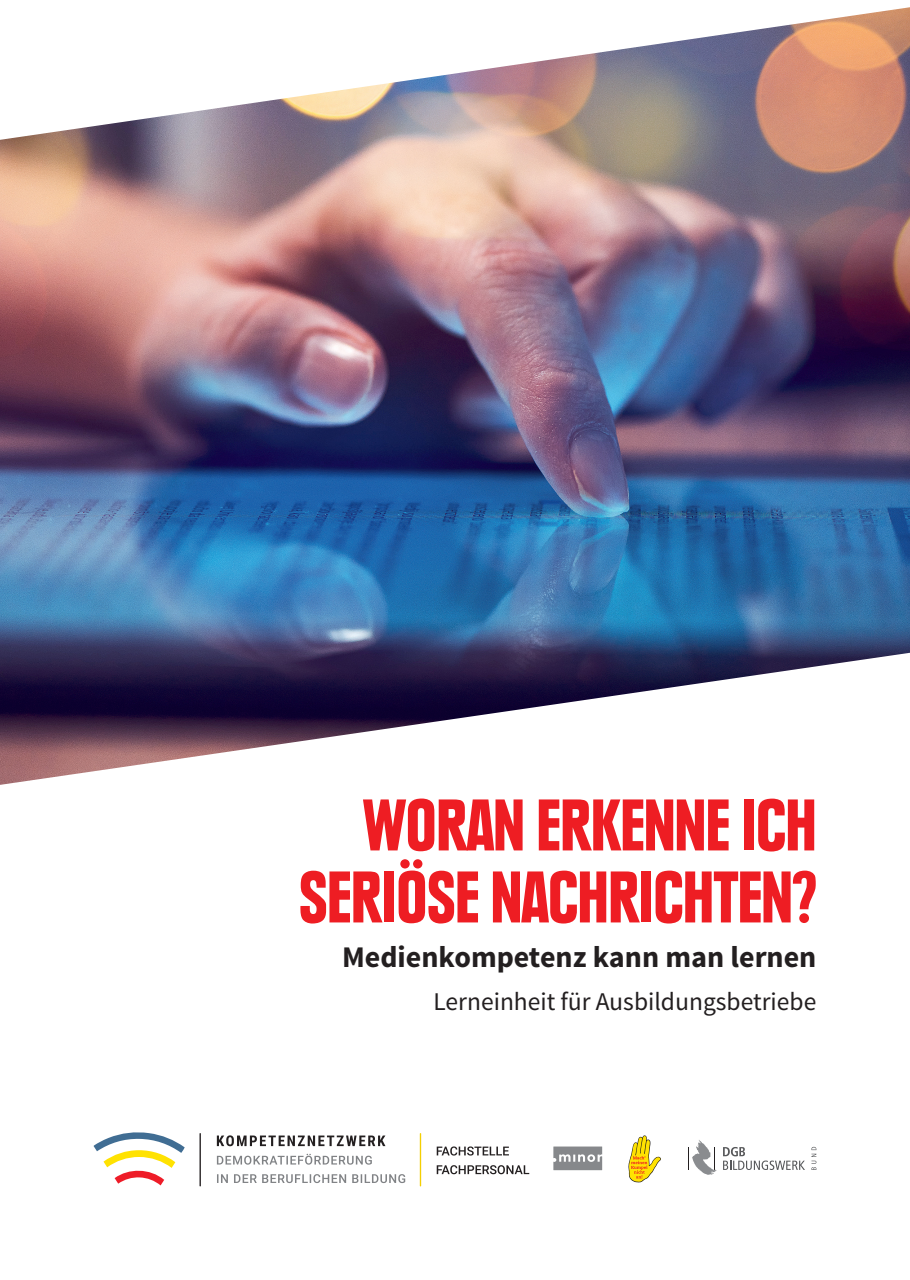
<style>
.page{position:relative;width:910px;height:1280px;background:#fff}
.page>*{position:absolute;margin:0;border:0;box-sizing:border-box;transform-origin:0 0}
.t1{font:900 condensed 72px/72px "Plak";color:#ee1d23;text-align:right}
.t2{font:700 30px "Source Sans Pro";color:#231f20}
.t3{font:25.5px "Source Sans Pro";color:#231f20}
</style>
<div class="page">
<svg style="left:437px;top:1165px;width:92px;height:9px"></svg>
<svg style="left:437px;top:1146px;width:72px;height:9px"></svg>
<svg style="left:553px;top:1146px;width:49px;height:24px"></svg>
<svg style="left:628px;top:1135px;width:33px;height:47px"></svg>
<svg style="left:723px;top:1147px;width:82px;height:23px"></svg>
<svg style="left:811px;top:1147px;width:5px;height:23px"></svg>
<svg style="left:688px;top:1140px;width:29px;height:35px"></svg>
<svg style="left:94px;top:1132px;width:91px;height:53px"></svg>
<svg style="left:217px;top:1174px;width:188px;height:9px"></svg>
<svg style="left:217px;top:1154px;width:155px;height:11px"></svg>
<svg style="left:217px;top:1135px;width:168px;height:11px"></svg>
<hr style="left:200px;top:1133px;width:1px;height:53px;background:#231f20">
<hr style="left:420px;top:1133px;width:1px;height:53px;background:#f4cf02">
<img style="left:0;top:7px;width:910px;height:778px">
<p class="t1" style="left:299px;top:790px;width:519px">WORAN ERKENNE ICH<br>SERIÖSE NACHRICHTEN?</p>
<p class="t2" style="left:342px;top:938px;width:476px">Medienkompetenz kann man lernen</p>
<p class="t3" style="left:434px;top:985px;width:384px">Lerneinheit für Ausbildungsbetriebe</p>
</div>
